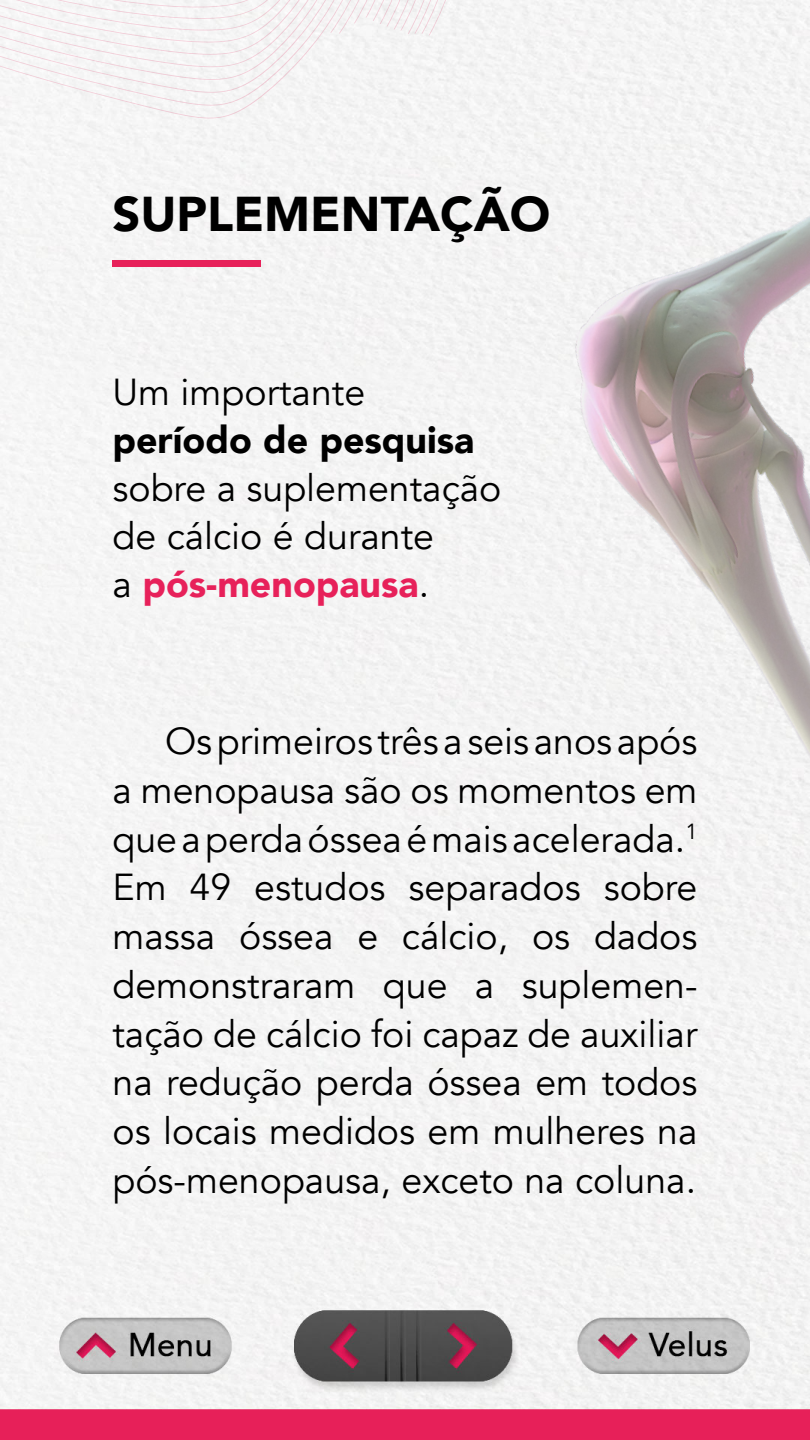
<style>
.page{position:relative;width:810px;height:1440px;background:#fff}
.page>*{position:absolute;margin:0;border:0;box-sizing:border-box;transform-origin:0 0}
.t1{font:900 48.75px "Avenir";color:#000}
.t2{font:37.5px/48.8px "Avenir";color:#000}
.t3{font:900 37.5px "Avenir";color:#000}
.s1{font-weight:900;color:#e7215a}
</style>
<div class="page">
<img style="left:0;top:0;width:810px;height:1440px">
<hr style="left:0;top:120px;width:477px;height:4px;background:#f5f5f5">
<div style="left:0;top:100px;width:477px;height:20px;background:#f5f5f5"></div>
<div style="left:0;top:80px;width:477px;height:20px;background:#f5f5f5"></div>
<svg style="left:0;top:0;width:477px;height:80px"></svg>
<div style="left:113px;top:260px;width:148px;height:7px;background:#e7215a"></div>
<img style="left:437px;top:138px;width:373px;height:781px">
<h1 class="t1" style="left:112px;top:173px;width:439px">SUPLEMENTAÇÃO</h1>
<p class="t2" style="left:112px;top:369px;width:254px">Um importante</p>
<p class="t3" style="left:112px;top:408px;width:363px">período de pesquisa</p>
<p class="t2" style="left:112px;top:465px;width:390px;line-height:48px">sobre a suplementação de cálcio é durante<br>a <span class="s1">pós-menopausa</span>.</p>
<p class="t2" style="left:112px;top:718px;width:587px;text-align:justify;text-indent:52px">Os primeiros três a seis anos após a menopausa são os momentos em que a perda óssea é mais acelerada.<sup>1<br></sup>Em 49 estudos separados sobre massa óssea e cálcio, os dados demonstraram que a suplemen&shy;tação de cálcio foi capaz de auxiliar na redução perda óssea em todos os locais medidos em mulheres na pós-menopausa, exceto na coluna.</p>
</div>
